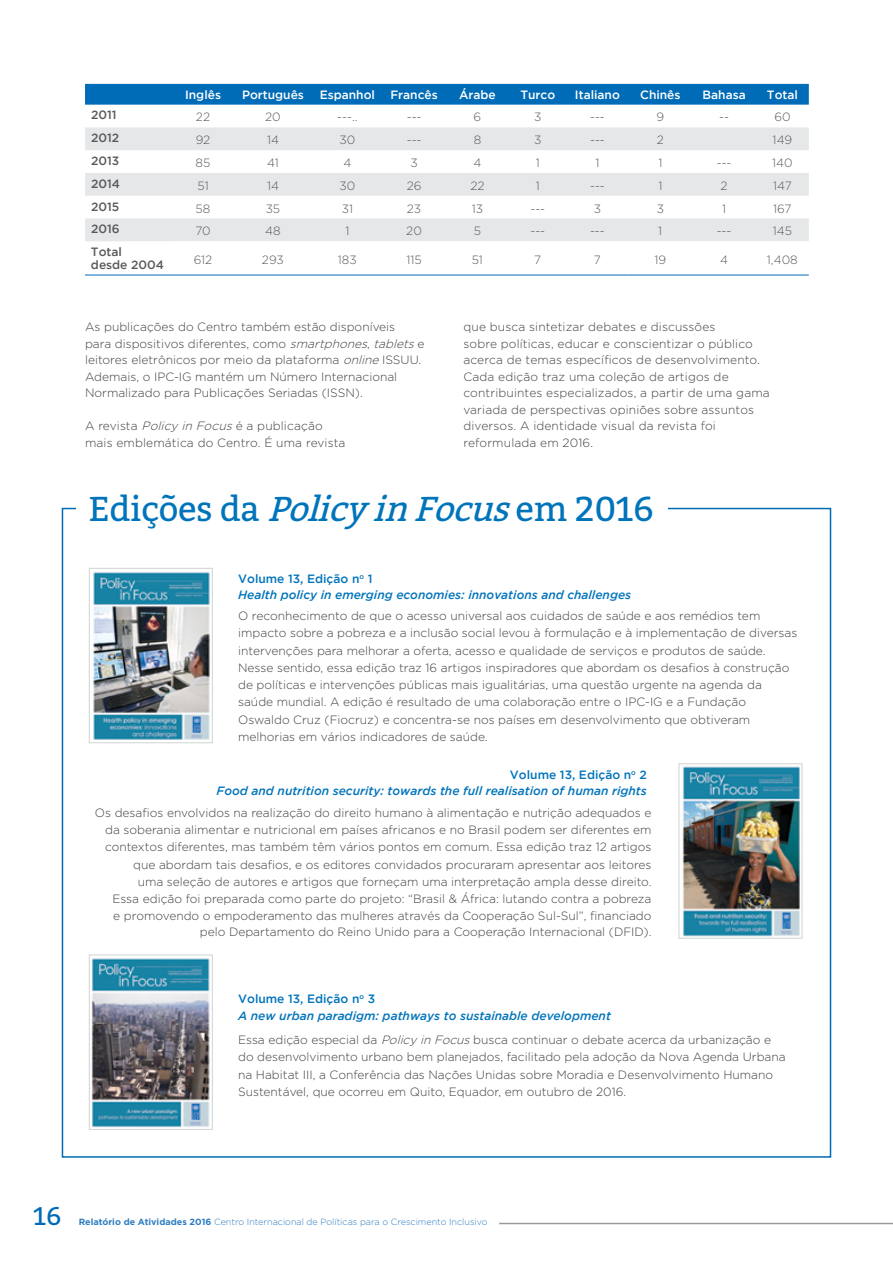
<style>
.page{position:relative;width:893px;height:1263px;background:#fff}
.page>*{position:absolute;margin:0;border:0;box-sizing:border-box;transform-origin:0 0}
.t1{font:34.5px "Bitter";letter-spacing:-.01em;color:#0074bb}
.t2{font:25.5px "Bitter";color:#006bb6}
.t3{font:300 12px/16.5px "Gotham";color:#414042}
.t4{font:italic 500 12px/16.5px "Gotham";color:#0074bb}
.t5{font:300 12px "Gotham";color:#58595b}
.t6{font:500 12px "Gotham";color:#fff}
.t7{font:500 12px/12.9px "Gotham";color:#58595b}
.t8{font:300 9px "Gotham";color:#2e7dc1}
.s1{font-style:italic}
.s2{font-style:normal}
.s3{font-weight:700}
</style>
<div class="page">
<hr style="left:499px;top:1223px;width:394px;height:1px;background:#97999c">
<div style="left:85px;top:84px;width:724px;height:21px;background:#006bb6"></div>
<div style="left:85px;top:127px;width:724px;height:23px;background:#e6e7e8"></div>
<div style="left:85px;top:173px;width:724px;height:23px;background:#e6e7e8"></div>
<svg style="left:85px;top:219px;width:724px;height:56px"></svg>
<hr style="left:85px;top:275px;width:87px;height:1px;background:#006bb6">
<hr style="left:172px;top:275px;width:62px;height:1px;background:#006bb6">
<hr style="left:234px;top:275px;width:78px;height:1px;background:#006bb6">
<hr style="left:312px;top:275px;width:71px;height:1px;background:#006bb6">
<hr style="left:383px;top:275px;width:63px;height:1px;background:#006bb6">
<hr style="left:446px;top:275px;width:63px;height:1px;background:#006bb6">
<hr style="left:509px;top:275px;width:57px;height:1px;background:#006bb6">
<hr style="left:566px;top:275px;width:62px;height:1px;background:#006bb6">
<hr style="left:628px;top:275px;width:64px;height:1px;background:#006bb6">
<hr style="left:692px;top:275px;width:64px;height:1px;background:#006bb6">
<hr style="left:756px;top:275px;width:53px;height:1px;background:#006bb6">
<img style="left:91px;top:958px;width:119px;height:170px">
<div style="left:89px;top:955px;width:124px;height:175px;border:1px solid #d1d3d4"></div>
<img style="left:682px;top:766px;width:118px;height:170px">
<div style="left:679px;top:763px;width:123px;height:175px;border:1px solid #d1d3d4"></div>
<img style="left:93px;top:571px;width:117px;height:169px">
<div style="left:89px;top:568px;width:124px;height:175px;border:1px solid #d1d3d4"></div>
<p class="t6" style="left:185px;top:88px;width:37px">Inglês</p>
<p class="t6" style="left:242px;top:88px;width:63px">Português</p>
<p class="t6" style="left:320px;top:88px;width:57px">Espanhol</p>
<p class="t6" style="left:390px;top:88px;width:49px">Francês</p>
<p class="t6" style="left:459px;top:88px;width:38px">Árabe</p>
<p class="t6" style="left:520px;top:88px;width:36px">Turco</p>
<p class="t6" style="left:575px;top:88px;width:46px">Italiano</p>
<p class="t6" style="left:640px;top:88px;width:42px">Chinês</p>
<p class="t6" style="left:702px;top:88px;width:45px">Bahasa</p>
<p class="t6" style="left:767px;top:88px;width:33px">Total</p>
<p class="t7" style="left:91px;top:108px;width:27px">2011</p>
<p class="t5" style="left:196px;top:111px;width:16px">22</p>
<p class="t5" style="left:265px;top:111px;width:17px">20</p>
<p class="t5" style="left:337px;top:111px;width:22px">---..</p>
<p class="t5" style="left:407px;top:111px;width:16px">---</p>
<p class="t5" style="left:474px;top:111px;width:9px">6</p>
<p class="t5" style="left:534px;top:111px;width:9px">3</p>
<p class="t5" style="left:590px;top:111px;width:16px">---</p>
<p class="t5" style="left:656px;top:111px;width:9px">9</p>
<p class="t5" style="left:719px;top:111px;width:11px">--</p>
<p class="t5" style="left:774px;top:111px;width:18px">60</p>
<p class="t7" style="left:91px;top:131px;width:30px">2012</p>
<p class="t5" style="left:196px;top:133px;width:16px">92</p>
<p class="t5" style="left:267px;top:133px;width:13px">14</p>
<p class="t5" style="left:339px;top:133px;width:17px">30</p>
<p class="t5" style="left:407px;top:133px;width:16px">---</p>
<p class="t5" style="left:474px;top:133px;width:9px">8</p>
<p class="t5" style="left:534px;top:133px;width:9px">3</p>
<p class="t5" style="left:590px;top:133px;width:16px">---</p>
<p class="t5" style="left:657px;top:133px;width:9px">2</p>
<p class="t5" style="left:773px;top:133px;width:21px">149</p>
<p class="t7" style="left:91px;top:154px;width:30px">2013</p>
<p class="t5" style="left:196px;top:156px;width:16px">85</p>
<p class="t5" style="left:267px;top:156px;width:13px">41</p>
<p class="t5" style="left:343px;top:156px;width:9px">4</p>
<p class="t5" style="left:410px;top:156px;width:9px">3</p>
<p class="t5" style="left:473px;top:156px;width:9px">4</p>
<p class="t5" style="left:536px;top:156px;width:6px">1</p>
<p class="t5" style="left:595px;top:156px;width:6px">1</p>
<p class="t5" style="left:658px;top:156px;width:6px">1</p>
<p class="t5" style="left:717px;top:156px;width:16px">---</p>
<p class="t5" style="left:772px;top:156px;width:22px">140</p>
<p class="t7" style="left:91px;top:177px;width:30px">2014</p>
<p class="t5" style="left:197px;top:179px;width:13px">51</p>
<p class="t5" style="left:267px;top:179px;width:13px">14</p>
<p class="t5" style="left:339px;top:179px;width:17px">30</p>
<p class="t5" style="left:407px;top:179px;width:16px">26</p>
<p class="t5" style="left:470px;top:179px;width:16px">22</p>
<p class="t5" style="left:536px;top:179px;width:6px">1</p>
<p class="t5" style="left:590px;top:179px;width:16px">---</p>
<p class="t5" style="left:658px;top:179px;width:6px">1</p>
<p class="t5" style="left:721px;top:179px;width:9px">2</p>
<p class="t5" style="left:773px;top:179px;width:20px">147</p>
<p class="t7" style="left:91px;top:200px;width:30px">2015</p>
<p class="t5" style="left:196px;top:202px;width:16px">58</p>
<p class="t5" style="left:266px;top:202px;width:16px">35</p>
<p class="t5" style="left:342px;top:202px;width:13px">31</p>
<p class="t5" style="left:407px;top:202px;width:16px">23</p>
<p class="t5" style="left:472px;top:202px;width:13px">13</p>
<p class="t5" style="left:530px;top:202px;width:16px">---</p>
<p class="t5" style="left:594px;top:202px;width:9px">3</p>
<p class="t5" style="left:657px;top:202px;width:9px">3</p>
<p class="t5" style="left:722px;top:202px;width:6px">1</p>
<p class="t5" style="left:773px;top:202px;width:20px">167</p>
<p class="t7" style="left:91px;top:222px;width:30px">2016</p>
<p class="t5" style="left:195px;top:225px;width:17px">70</p>
<p class="t5" style="left:265px;top:225px;width:17px">48</p>
<p class="t5" style="left:345px;top:225px;width:6px">1</p>
<p class="t5" style="left:406px;top:225px;width:17px">20</p>
<p class="t5" style="left:474px;top:225px;width:9px">5</p>
<p class="t5" style="left:530px;top:225px;width:16px">---</p>
<p class="t5" style="left:590px;top:225px;width:16px">---</p>
<p class="t5" style="left:658px;top:225px;width:6px">1</p>
<p class="t5" style="left:717px;top:225px;width:16px">---</p>
<p class="t5" style="left:773px;top:225px;width:21px">145</p>
<p class="t7" style="left:91px;top:245px;width:75px">Total<br>desde 2004</p>
<p class="t5" style="left:194px;top:253px;width:20px">612</p>
<p class="t5" style="left:262px;top:253px;width:23px">293</p>
<p class="t5" style="left:338px;top:253px;width:20px">183</p>
<p class="t5" style="left:406px;top:253px;width:17px">115</p>
<p class="t5" style="left:472px;top:253px;width:13px">51</p>
<p class="t5" style="left:534px;top:253px;width:9px">7</p>
<p class="t5" style="left:594px;top:253px;width:9px">7</p>
<p class="t5" style="left:654px;top:253px;width:13px">19</p>
<p class="t5" style="left:720px;top:253px;width:9px">4</p>
<p class="t5" style="left:767px;top:253px;width:32px">1,408</p>
<p class="t3" style="left:85px;top:319px;width:341px">As publicações do Centro também estão disponíveis para dispositivos diferentes, como <span class="s1">smartphones</span>, <span class="s1">tablets</span>e leitores eletrônicos por meio da plataforma <span class="s1">online</span> ISSUU.<br>Ademais, o IPC-IG mantém um Número Internacional Normalizado para Publicações Seriadas (ISSN).</p>
<p class="t3" style="left:85px;top:417px;width:262px">A revista <span class="s1">Policy in Focus</span>é a publicação mais emblemática do Centro. É uma revista</p>
<p class="t3" style="left:463px;top:319px;width:308px">que busca sintetizar debates e discussões<br>sobre políticas, educar e conscientizar o público acerca de temas específicos de desenvolvimento.<br>Cada edição traz uma coleção de artigos de contribuintes especializados, a partir de uma gama variada de perspectivas opiniões sobre assuntos diversos. A identidade visual da revista foi reformulada em 2016.</p>
<h1 class="t1" style="left:89px;top:484px;width:567px">Edições da <span class="s1">PolicyinFocus</span>em 2016</h1>
<p class="t4" style="left:238px;top:570px;width:395px"><span class="s2">Volume 13, Edição n</span><sup>o</sup> <span class="s2">1<br></span>Health policy in emerging economies: innovations and challenges</p>
<p class="t3" style="left:238px;top:607px;width:561px;line-height:17.2px">O reconhecimento de que o acesso universal aos cuidados de saúde e aos remédios tem impacto sobre a pobreza e a inclusão social levou à formulação e à implementação de diversas intervenções para melhorar a oferta, acesso e qualidade de serviços e produtos de saúde.<br>Nesse sentido, essa edição traz 16 artigos inspiradores que abordam os desafios à construção de políticas e intervenções públicas mais igualitárias, uma questão urgente na agenda da saúde mundial. A edição é resultado de uma colaboração entre o IPC-IG e a Fundação Oswaldo Cruz (Fiocruz) e concentra-se nos países em desenvolvimento que obtiveram melhorias em vários indicadores de saúde.</p>
<p class="t4" style="left:217px;top:766px;width:432px;text-align:right"><span class="s2">Volume 13, Edição n</span><sup>o</sup> <span class="s2">2<br></span>Food and nutrition security: towards the full realisation of human rights</p>
<p class="t3" style="left:95px;top:804px;width:558px;line-height:17.1px;text-align:right">Os desafios envolvidos na realização do direito humano à alimentação e nutrição adequados e da soberania alimentar e nutricional em países africanos e no Brasil podem ser diferentes em contextos diferentes, mas também têm vários pontos em comum. Essa edição traz 12 artigos que abordam tais desafios, e os editores convidados procuraram apresentar aos leitores<br>uma seleção de autores e artigos que forneçam uma interpretação ampla desse direito.<br>Essa edição foi preparada como parte do projeto: “Brasil &amp; África: lutando contra a pobreza<br>e promovendo o empoderamento das mulheres através da Cooperação Sul-Sul”, financiado pelo Departamento do Reino Unido para a Cooperação Internacional (DFID).</p>
<p class="t4" style="left:238px;top:991px;width:374px"><span class="s2">Volume 13, Edição n</span><sup>o</sup> <span class="s2">3<br></span>A new urban paradigm: pathways to sustainable development</p>
<p class="t3" style="left:238px;top:1031px;width:549px;line-height:17.2px">Essa edição especial da <span class="s1">Policy in Focus</span>busca continuar o debate acerca da urbanização e do desenvolvimento urbano bem planejados, facilitado pela adoção da Nova Agenda Urbana na Habitat III, a Conferência das Nações Unidas sobre Moradia e Desenvolvimento Humano Sustentável, que ocorreu em Quito, Equador, em outubro de 2016.</p>
<h2 class="t2" style="left:33px;top:1198px;width:30px">16</h2>
<p class="t8" style="left:79px;top:1217px;width:410px"><span class="s3">Relatório de Atividades 2016</span> Centro Internacional de Políticas para o Crescimento Inclusivo</p>
</div>
